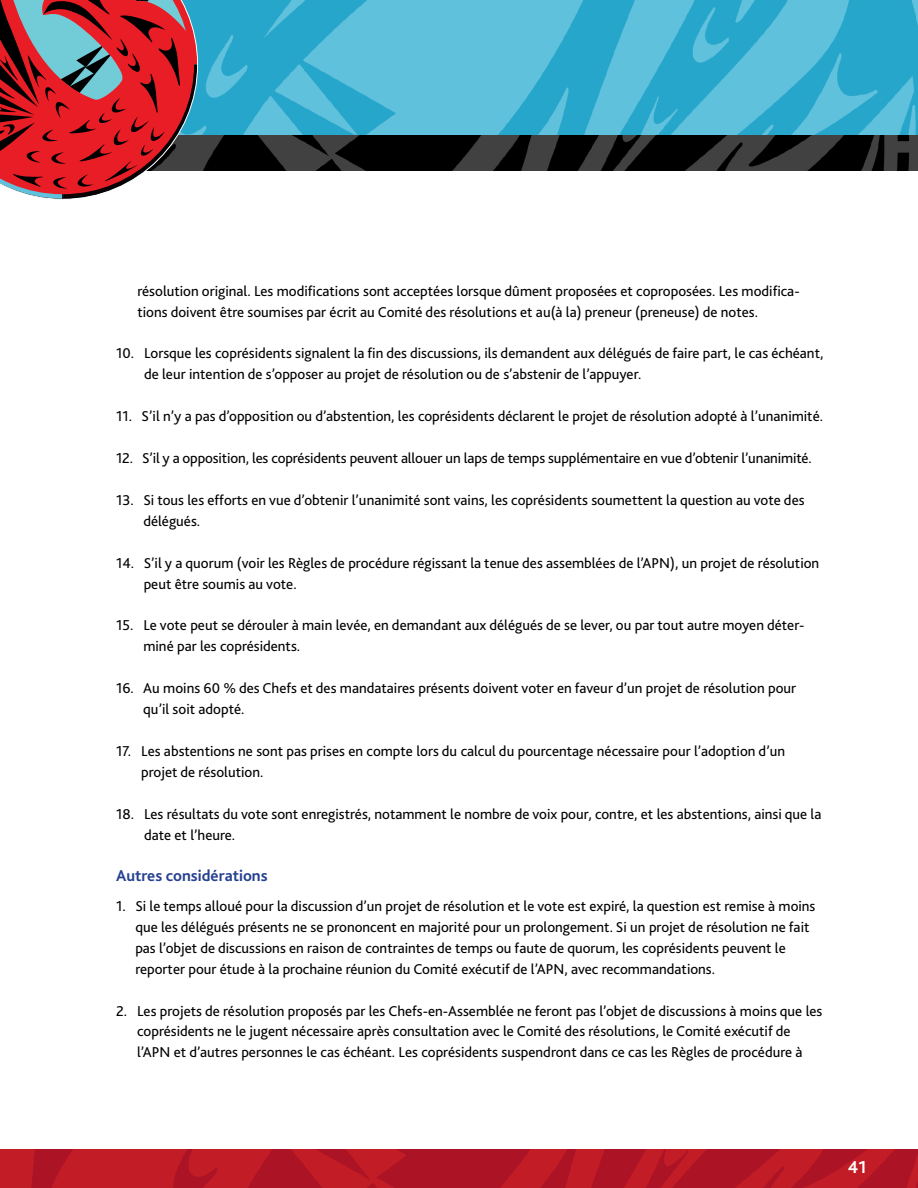
<style>
.page{position:relative;width:918px;height:1188px;background:#fff}
.page>*{position:absolute;margin:0;border:0;box-sizing:border-box;transform-origin:0 0}
.t1{font:700 18px "Bliss 2";color:#fff}
.Headers{font:700 16.5px "Bliss 2";color:#25408f}
.Body_Text{font:15px/20.9px "Bliss 2";color:#000}
</style>
<div class="page">
<img style="left:0;top:1149px;width:918px;height:39px">
<img style="left:198px;top:0;width:720px;height:135px">
<img style="left:198px;top:135px;width:720px;height:36px">
<svg style="left:0;top:0;width:198px;height:200px;background:#ae4148"></svg>
<p class="Body_Text" style="left:137px;top:280px;width:664px">résolution original. Les modifications sont acceptées lorsque dûment proposées et coproposées. Les modifica&shy;tions doivent être soumises par écrit au Comité des résolutions et au(à la) preneur (preneuse) de notes.</p>
<p class="Body_Text" style="left:144px;top:343px;width:681px;text-indent:-28px">10. Lorsque les coprésidents signalent la fin des discussions, ils demandent aux délégués de faire part, le cas échéant, de leur intention de s’opposer au projet de résolution ou de s’abstenir de l’appuyer.</p>
<p class="Body_Text" style="left:116px;top:405px;width:709px">11. S’il n’y a pas d’opposition ou d’abstention, les coprésidents déclarent le projet de résolution adopté à l’unanimité.</p>
<p class="Body_Text" style="left:116px;top:447px;width:697px">12. S’il y a opposition, les coprésidents peuvent allouer un laps de temps supplémentaire en vue d’obtenir l’unanimité.</p>
<p class="Body_Text" style="left:143px;top:489px;width:663px;text-indent:-27px">13. Si tous les efforts en vue d’obtenir l’unanimité sont vains, les coprésidents soumettent la question au vote des délégués.</p>
<p class="Body_Text" style="left:144px;top:552px;width:677px;text-indent:-28px">14. S’il y a quorum (voir les Règles de procédure régissant la tenue des assemblées de l’APN), un projet de résolution peut être soumis au vote.</p>
<p class="Body_Text" style="left:143px;top:615px;width:663px;text-indent:-27px">15. Le vote peut se dérouler à main levée, en demandant aux délégués de se lever, ou par tout autre moyen déter&shy;miné par les coprésidents.</p>
<p class="Body_Text" style="left:143px;top:677px;width:654px;text-indent:-27px">16. Au moins 60 % des Chefs et des mandataires présents doivent voter en faveur d’un projet de résolution pour qu’il soit adopté.</p>
<p class="Body_Text" style="left:141px;top:740px;width:645px;text-indent:-25px">17. Les abstentions ne sont pas prises en compte lors du calcul du pourcentage nécessaire pour l’adoption d’un projet de résolution.</p>
<p class="Body_Text" style="left:144px;top:803px;width:679px;text-indent:-28px">18. Les résultats du vote sont enregistrés, notamment le nombre de voix pour, contre, et les abstentions, ainsi que la date et l’heure.</p>
<p class="Headers" style="left:116px;top:866px;width:153px">Autres considérations</p>
<p class="Body_Text" style="left:135px;top:895px;width:682px;text-indent:-19px">1. Si le temps alloué pour la discussion d’un projet de résolution et le vote est expiré, la question est remise à moins que les délégués présents ne se prononcent en majorité pour un prolongement. Si un projet de résolution ne fait pas l’objet de discussions en raison de contraintes de temps ou faute de quorum, les coprésidents peuvent le reporter pour étude à la prochaine réunion du Comité exécutif de l’APN, avec recommandations.</p>
<p class="Body_Text" style="left:137px;top:1000px;width:687px;text-indent:-21px">2. Les projets de résolution proposés par les Chefs-en-Assemblée ne feront pas l’objet de discussions à moins que les coprésidents ne le jugent nécessaire après consultation avec le Comité des résolutions, le Comité exécutif de l’APN et d’autres personnes le cas échéant. Les coprésidents suspendront dans ce cas les Règles de procédure à</p>
<p class="t1" style="left:848px;top:1156px;width:20px">41</p>
</div>
